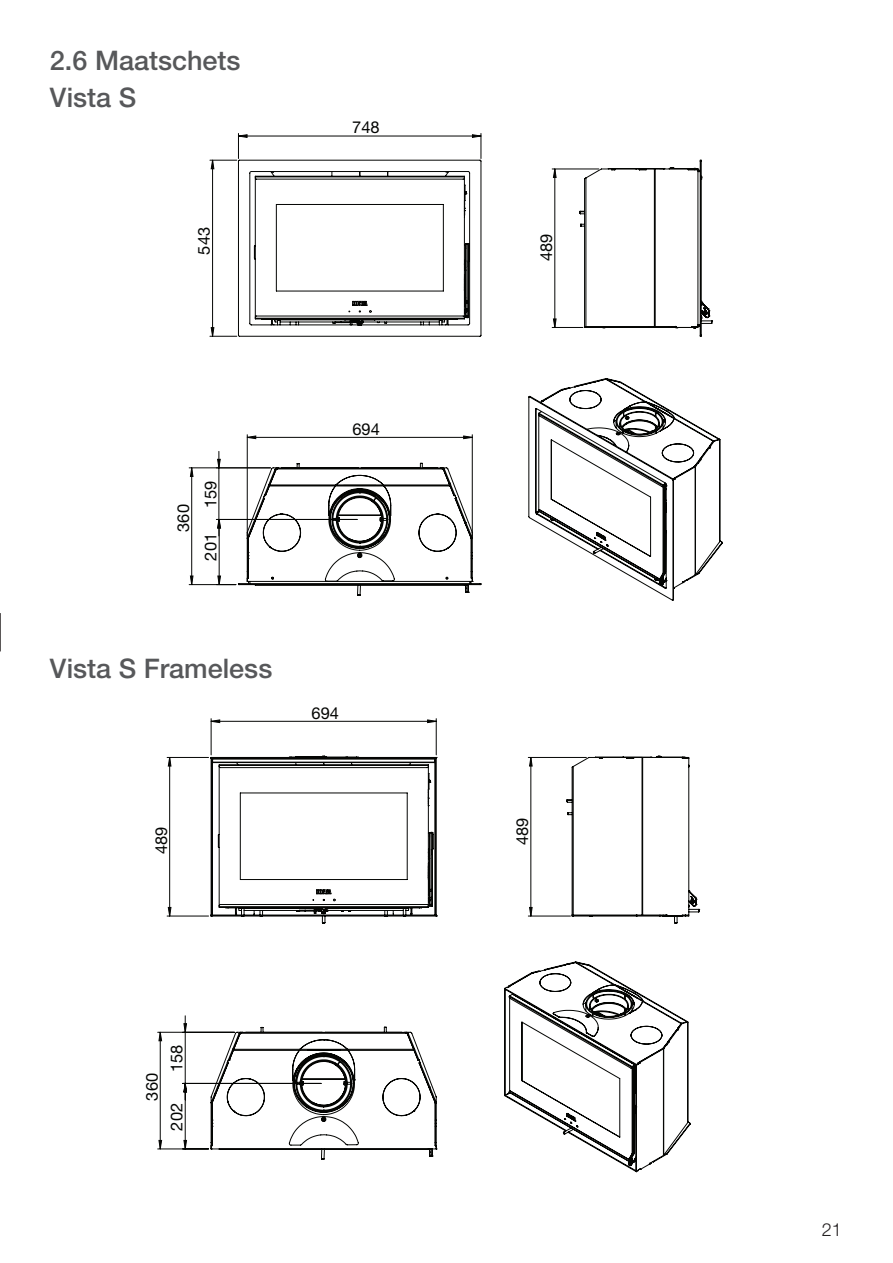
<style>
.page{position:relative;width:893px;height:1263px;background:#fff}
.page>*{position:absolute;margin:0;border:0;box-sizing:border-box;transform-origin:0 0}
.t1{font:500 27px/36.6px "Helvetica Neue LT Pro";letter-spacing:.005em;color:#57585a}
.t2{font:300 18px "Helvetica Neue LT Pro";color:#231f20}
.t3{font:16.5px "Helvetica Neue LT Pro";color:#040503}
</style>
<div class="page">
<hr style="left:211px;top:719px;width:1px;height:36px;background:#040503">
<hr style="left:436px;top:719px;width:1px;height:36px;background:#040503">
<hr style="left:528px;top:916px;width:42px;height:1px;background:#040503">
<hr style="left:528px;top:757px;width:58px;height:1px;background:#040503">
<hr style="left:167px;top:916px;width:42px;height:1px;background:#040503">
<hr style="left:167px;top:757px;width:42px;height:1px;background:#040503">
<svg style="left:211px;top:719px;width:226px;height:4px"></svg>
<svg style="left:529px;top:758px;width:4px;height:158px"></svg>
<svg style="left:168px;top:758px;width:3px;height:158px"></svg>
<svg style="left:566px;top:755px;width:134px;height:169px"></svg>
<svg style="left:504px;top:961px;width:187px;height:211px"></svg>
<svg style="left:210px;top:755px;width:227px;height:169px"></svg>
<svg style="left:158px;top:1016px;width:279px;height:144px"></svg>
<hr style="left:552px;top:169px;width:47px;height:1px;background:#040503">
<hr style="left:552px;top:327px;width:31px;height:1px;background:#040503">
<hr style="left:189px;top:468px;width:81px;height:1px;background:#040503">
<hr style="left:189px;top:584px;width:47px;height:1px;background:#040503">
<svg style="left:190px;top:160px;width:366px;height:425px"></svg>
<svg style="left:210px;top:133px;width:272px;height:204px"></svg>
<svg style="left:579px;top:160px;width:134px;height:177px"></svg>
<svg style="left:217px;top:451px;width:265px;height:145px"></svg>
<svg style="left:528px;top:378px;width:194px;height:222px"></svg>
<hr style="left:0;top:613px;width:1px;height:38px;background:#231f20">
<h1 class="t1" style="left:50px;top:42px;width:192px">2.6 Maatschets<br>Vista S</h1>
<p class="t3" style="left:352px;top:118px;width:29px">748</p>
<p class="t3" style="left:194px;top:255px;width:29px;rotate:-90deg">543</p>
<p class="t3" style="left:536px;top:261px;width:29px;rotate:-90deg">489</p>
<p class="t3" style="left:173px;top:532px;width:29px;rotate:-90deg">360</p>
<p class="t3" style="left:201px;top:508px;width:29px;rotate:-90deg">159</p>
<p class="t3" style="left:201px;top:561px;width:29px;rotate:-90deg">201</p>
<h1 class="t1" style="left:50px;top:650px;width:224px">Vista S Frameless</h1>
<p class="t3" style="left:352px;top:419px;width:29px">694</p>
<p class="t3" style="left:312px;top:703px;width:29px">694</p>
<p class="t3" style="left:151px;top:854px;width:29px;rotate:-90deg">489</p>
<p class="t3" style="left:142px;top:1100px;width:29px;rotate:-90deg">360</p>
<p class="t3" style="left:167px;top:1072px;width:29px;rotate:-90deg">158</p>
<p class="t3" style="left:167px;top:1130px;width:29px;rotate:-90deg">202</p>
<p class="t3" style="left:513px;top:845px;width:29px;rotate:-90deg">489</p>
<p class="t2" style="left:822px;top:1219px;width:22px">21</p>
</div>
